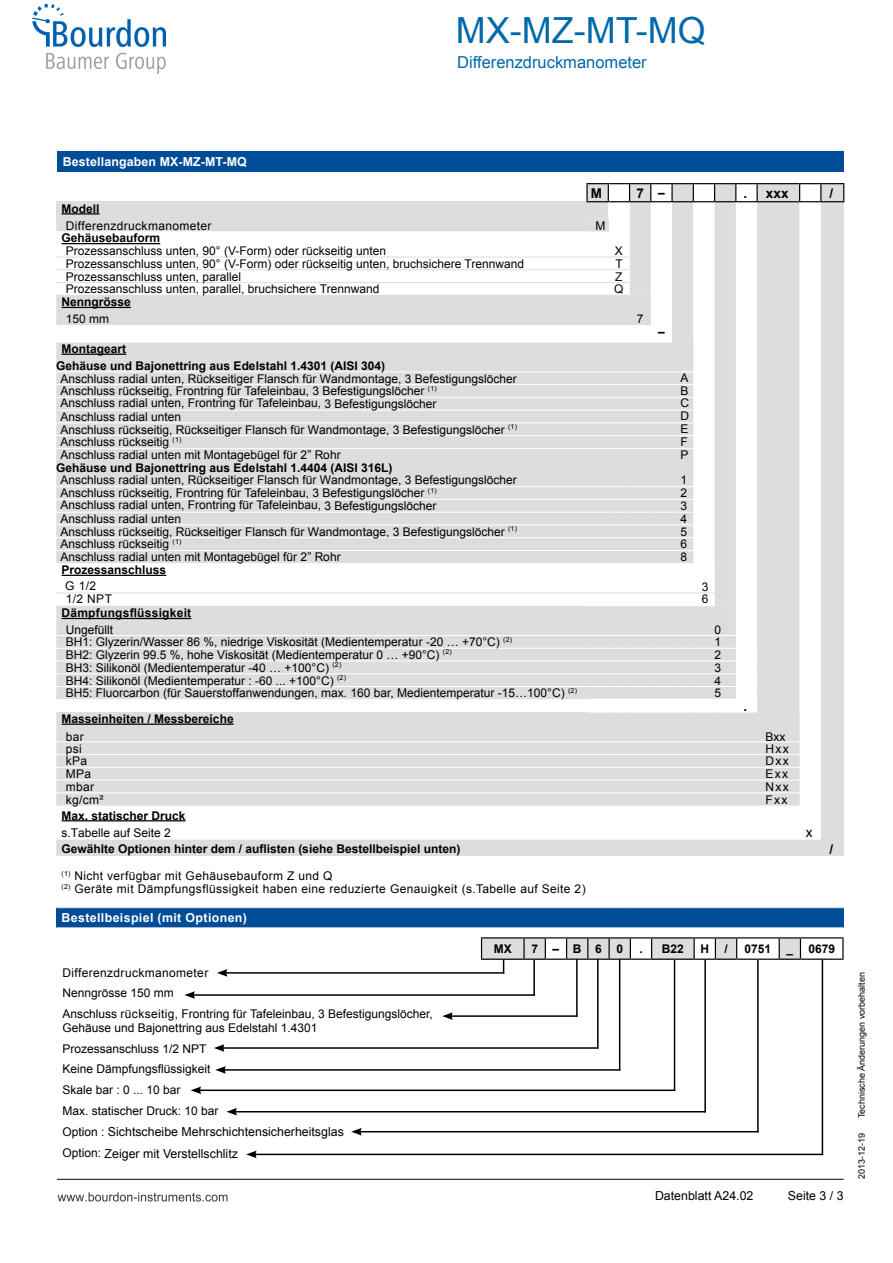
<style>
.page{position:relative;width:893px;height:1263px;background:#fff}
.page>*{position:absolute;margin:0;border:0;box-sizing:border-box;transform-origin:0 0}
.t1{font:36px "Arial";color:#0069aa}
.t2{font:16.5px "Arial";color:#0069aa}
.t3{font:700 13.5px "Arial";color:#000}
.t4{font:13.5px "Arial";color:#000}
.t5{font:12.3px/21.8px "Arial";color:#000}
.t6{font:700 12.3px "Arial";letter-spacing:.03em;color:#fff}
.t7{font:700 12.3px "Arial";letter-spacing:.01em;color:#fff}
.t8{font:12px/20.7px "Arial";color:#000}
.t9{font:700 12px/17px "Arial";color:#000}
.t10{font:12px/17px "Arial";letter-spacing:.03em;color:#000}
.t11{font:700 12px/17px "Arial";letter-spacing:.02em;color:#000}
.t12{font:9px "Arial";color:#000}
.s1{font-weight:700}
.s2{font-size:12px}
.s3{font-weight:400}
</style>
<div class="page">
<img style="left:32px;top:3px;width:813px;height:1199px">
<p class="t1" style="left:456px;top:7px;width:251px">MX-MZ-MT-MQ</p>
<p class="t2" style="left:457px;top:51px;width:191px">Differenzdruckmanometer</p>
<p class="t7" style="left:63px;top:154px;width:185px">Bestellangaben MX-MZ-MT-MQ</p>
<p class="t10" style="left:66px;top:200px;width:147px;text-indent:-4px"><span class="s1">Modell<br></span>Differenzdruckmanometer</p>
<p class="t3" style="left:591px;top:184px;width:13px">M</p>
<p class="t3" style="left:636px;top:184px;width:30px">7 <span class="s2">–</span></p>
<p class="t3" style="left:743px;top:184px;width:5px">.</p>
<p class="t3" style="left:766px;top:184px;width:24px">xxx</p>
<p class="t3" style="left:829px;top:184px;width:5px">/</p>
<p class="t8" style="left:595px;top:215px;width:11px">M</p>
<p class="t8" style="left:66px;top:232px;width:322px;line-height:12.8px;text-indent:-4px"><span class="s1">Gehäusebauform<br></span>Prozessanschluss unten, 90° (V-Form) oder rückseitig unten</p>
<p class="t8" style="left:615px;top:241px;width:10px">X</p>
<p class="t8" style="left:66px;top:253px;width:460px">Prozessanschluss unten, 90° (V-Form) oder rückseitig unten, bruchsichere Trennwand</p>
<p class="t8" style="left:615px;top:253px;width:9px">T</p>
<p class="t8" style="left:66px;top:266px;width:177px">Prozessanschluss unten, parallel</p>
<p class="t8" style="left:615px;top:266px;width:9px">Z</p>
<p class="t8" style="left:66px;top:279px;width:315px">Prozessanschluss unten, parallel, bruchsichere Trennwand</p>
<p class="t8" style="left:614px;top:279px;width:11px">Q</p>
<p class="t9" style="left:66px;top:294px;width:67px;text-indent:-4px">Nenngrösse<br><span class="s3">150 mm</span></p>
<p class="t8" style="left:637px;top:309px;width:8px">7</p>
<p class="t9" style="left:658px;top:324px;width:8px">–</p>
<p class="t9" style="left:56px;top:341px;width:330px;text-indent:5px">Montageart<br>Gehäuse und Bajonettring aus Edelstahl 1.4301 (AISI 304)</p>
<p class="t8" style="left:61px;top:368px;width:458px">Anschluss radial unten, Rückseitiger Flansch für Wandmontage, 3 Befestigungslöcher</p>
<p class="t8" style="left:681px;top:367px;width:10px">A</p>
<p class="t8" style="left:61px;top:381px;width:378px">Anschluss rückseitig, Frontring für Tafeleinbau, 3 Befestigungslöcher <sup>(1)</sup></p>
<p class="t8" style="left:681px;top:380px;width:10px">B</p>
<p class="t8" style="left:61px;top:393px;width:377px">Anschluss radial unten, Frontring für Tafeleinbau, 3 Befestigungslöcher</p>
<p class="t8" style="left:681px;top:393px;width:10px">C</p>
<p class="t8" style="left:61px;top:406px;width:122px">Anschluss radial unten</p>
<p class="t8" style="left:681px;top:406px;width:10px">D</p>
<p class="t8" style="left:61px;top:419px;width:458px">Anschluss rückseitig, Rückseitiger Flansch für Wandmontage, 3 Befestigungslöcher <sup>(1)</sup></p>
<p class="t8" style="left:681px;top:418px;width:10px">E</p>
<p class="t8" style="left:61px;top:432px;width:122px">Anschluss rückseitig <sup>(1)</sup></p>
<p class="t8" style="left:681px;top:432px;width:9px">F</p>
<p class="t8" style="left:61px;top:445px;width:282px">Anschluss radial unten mit Montagebügel für 2” Rohr</p>
<p class="t8" style="left:681px;top:445px;width:10px">P</p>
<p class="t8" style="left:61px;top:461px;width:458px;line-height:12.6px;text-indent:-4px"><span class="s1">Gehäuse und Bajonettring aus Edelstahl 1.4404 (AISI 316L)<br></span>Anschluss radial unten, Rückseitiger Flansch für Wandmontage, 3 Befestigungslöcher</p>
<p class="t8" style="left:681px;top:470px;width:8px">1</p>
<p class="t8" style="left:61px;top:483px;width:378px">Anschluss rückseitig, Frontring für Tafeleinbau, 3 Befestigungslöcher <sup>(1)</sup></p>
<p class="t8" style="left:681px;top:483px;width:8px">2</p>
<p class="t8" style="left:61px;top:495px;width:377px">Anschluss radial unten, Frontring für Tafeleinbau, 3 Befestigungslöcher</p>
<p class="t8" style="left:681px;top:496px;width:8px">3</p>
<p class="t8" style="left:61px;top:508px;width:122px">Anschluss radial unten</p>
<p class="t8" style="left:681px;top:508px;width:8px">4</p>
<p class="t8" style="left:61px;top:521px;width:458px">Anschluss rückseitig, Rückseitiger Flansch für Wandmontage, 3 Befestigungslöcher <sup>(1)</sup></p>
<p class="t8" style="left:681px;top:521px;width:8px">5</p>
<p class="t8" style="left:61px;top:534px;width:122px">Anschluss rückseitig <sup>(1)</sup></p>
<p class="t8" style="left:681px;top:534px;width:8px">6</p>
<p class="t8" style="left:61px;top:547px;width:282px">Anschluss radial unten mit Montagebügel für 2” Rohr</p>
<p class="t8" style="left:681px;top:547px;width:8px">8</p>
<p class="t9" style="left:65px;top:562px;width:103px;line-height:16.2px;text-indent:-4px">Prozessanschluss<br><span class="s3">G 1/2</span></p>
<p class="t8" style="left:702px;top:577px;width:8px">3</p>
<p class="t8" style="left:66px;top:589px;width:48px">1/2 NPT</p>
<p class="t8" style="left:702px;top:589px;width:8px">6</p>
<p class="t11" style="left:66px;top:604px;width:127px;text-indent:-4px">Dämpfungsflüssigkeit<br><span class="s3">Ungefüllt</span></p>
<p class="t8" style="left:715px;top:619px;width:8px">0</p>
<p class="t8" style="left:66px;top:632px;width:448px">BH1: Glyzerin/Wasser 86 %, niedrige Viskosität (Medientemperatur -20 … +70°C) <sup>(2)</sup></p>
<p class="t8" style="left:715px;top:632px;width:8px">1</p>
<p class="t8" style="left:66px;top:645px;width:388px">BH2: Glyzerin 99.5 %, hohe Viskosität (Medientemperatur 0 … +90°C) <sup>(2)</sup></p>
<p class="t8" style="left:715px;top:645px;width:8px">2</p>
<p class="t8" style="left:66px;top:657px;width:277px">BH3: Silikonöl (Medientemperatur -40 … +100°C) <sup>(2)</sup></p>
<p class="t8" style="left:715px;top:657px;width:8px">3</p>
<p class="t8" style="left:66px;top:670px;width:282px">BH4: Silikonöl (Medientemperatur : -60 ... +100°C) <sup>(2)</sup></p>
<p class="t8" style="left:715px;top:670px;width:8px">4</p>
<p class="t8" style="left:66px;top:683px;width:513px">BH5: Fluorcarbon (für Sauerstoffanwendungen, max. 160 bar, Medientemperatur -15…100°C) <sup>(2)</sup></p>
<p class="t8" style="left:715px;top:683px;width:8px">5</p>
<p class="t9" style="left:66px;top:710px;width:169px;line-height:17.9px;text-indent:-4px">Masseinheiten / Messbereiche <span class="s3">bar</span></p>
<p class="t3" style="left:743px;top:698px;width:5px">.</p>
<p class="t8" style="left:766px;top:726px;width:22px">Bxx</p>
<p class="t8" style="left:66px;top:738px;width:18px">psi</p>
<p class="t8" style="left:766px;top:738px;width:25px">Hxx</p>
<p class="t8" style="left:66px;top:751px;width:23px">kPa</p>
<p class="t8" style="left:766px;top:751px;width:25px">Dxx</p>
<p class="t8" style="left:66px;top:764px;width:27px">MPa</p>
<p class="t8" style="left:766px;top:764px;width:24px">Exx</p>
<p class="t8" style="left:66px;top:776px;width:30px">mbar</p>
<p class="t8" style="left:766px;top:776px;width:25px">Nxx</p>
<p class="t8" style="left:66px;top:789px;width:39px">kg/cm²</p>
<p class="t8" style="left:766px;top:789px;width:23px">Fxx</p>
<p class="t9" style="left:62px;top:807px;width:126px">Max. statischer Druck <span class="s3">s.Tabelle auf Seite 2</span></p>
<p class="t4" style="left:806px;top:823px;width:8px">x</p>
<p class="t9" style="left:62px;top:841px;width:400px">Gewählte Optionen hinter dem / auflisten (siehe Bestellbeispiel unten)</p>
<p class="t3" style="left:829px;top:840px;width:5px">/</p>
<p class="t10" style="left:62px;top:870px;width:526px;line-height:12.8px"><sup>(1)</sup> Nicht verfügbar mit Gehäusebauform Z und Q<br><sup>(2)</sup> Geräte mit Dämpfungsflüssigkeit haben eine reduzierte Genauigkeit (s.Tabelle auf Seite 2)</p>
<p class="t6" style="left:62px;top:910px;width:187px">Bestellbeispiel (mit Optionen)</p>
<p class="t9" style="left:494px;top:940px;width:19px">MX</p>
<p class="t9" style="left:531px;top:940px;width:93px">7–B60</p>
<p class="t9" style="left:639px;top:940px;width:5px">.</p>
<p class="t9" style="left:662px;top:940px;width:24px">B22</p>
<p class="t9" style="left:700px;top:940px;width:10px">H</p>
<p class="t9" style="left:724px;top:940px;width:5px">/</p>
<p class="t9" style="left:745px;top:940px;width:28px">0751</p>
<p class="t9" style="left:786px;top:940px;width:8px">_</p>
<p class="t9" style="left:808px;top:940px;width:28px">0679</p>
<p class="t8" style="left:63px;top:962px;width:372px">Differenzdruckmanometer<br>Nenngrösse 150 mm<br>Anschluss rückseitig, Frontring für Tafeleinbau, 3 Befestigungslöcher,</p>
<p class="t8" style="left:63px;top:1017px;width:256px">Gehäuse und Bajonettring aus Edelstahl 1.4301<br>Prozessanschluss 1/2 NPT<br>Keine Dämpfungsflüssigkeit<br>Skale bar : 0 ... 10 bar<br>Max. statischer Druck: 10 bar</p>
<p class="t5" style="left:63px;top:1121px;width:283px"><span class="s2">Option :</span> Sichtscheibe Mehrschichtensicherheitsglas<br><span class="s2">Option:</span> Zeiger mit Verstellschlitz</p>
<p class="t5" style="left:655px;top:1185px;width:100px">Datenblatt A24.02</p>
<p class="t5" style="left:788px;top:1185px;width:57px">Seite 3 / 3</p>
<p class="t12" style="left:856px;top:1118px;width:148px;rotate:-90deg">Technische Änderungen vorbehalten</p>
<p class="t12" style="left:856px;top:1179px;width:48px;rotate:-90deg">2013-12-19</p>
</div>
